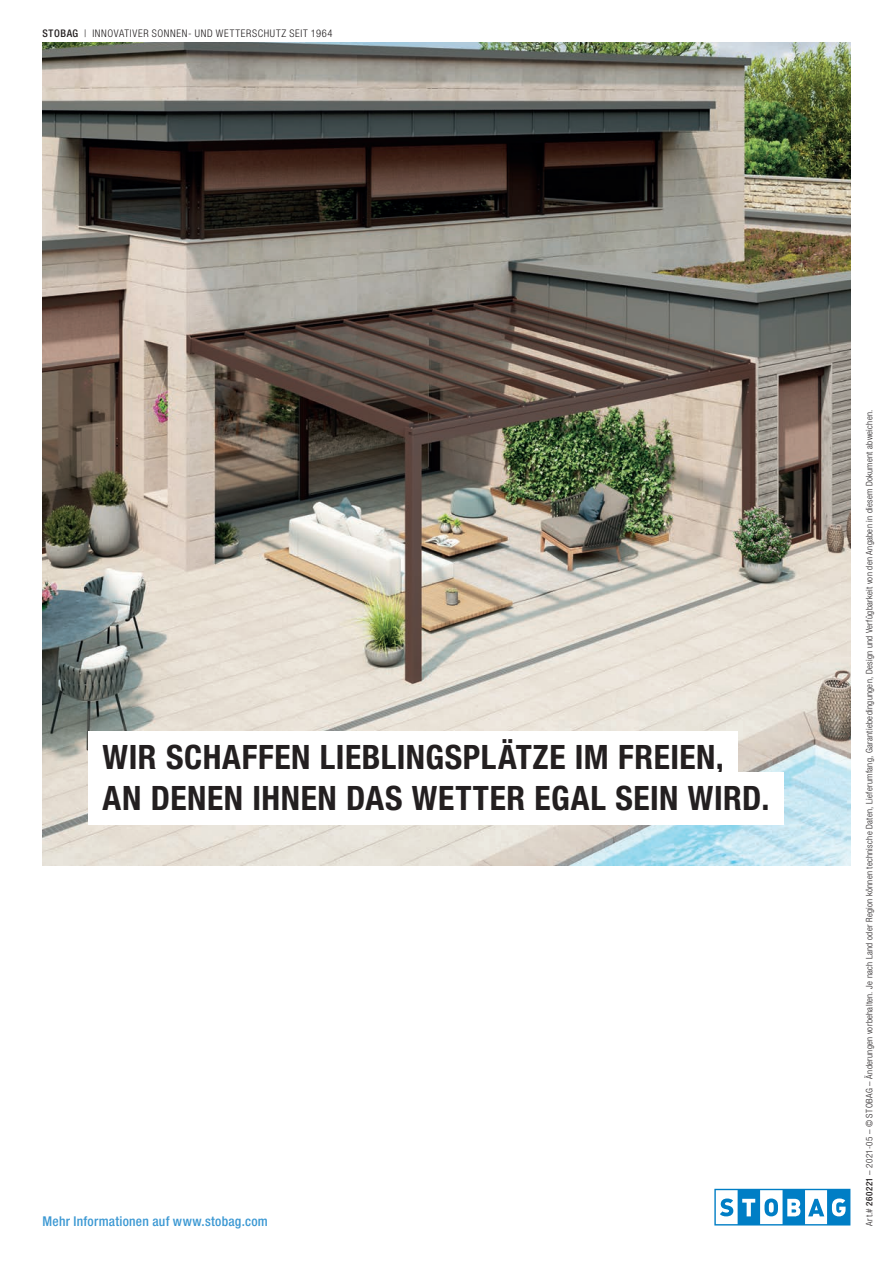
<style>
.page{position:relative;width:893px;height:1263px;background:#fff}
.page>*{position:absolute;margin:0;border:0;box-sizing:border-box;transform-origin:0 0}
.t1{font:700 condensed 33.6px/41.1px "Helvetica Neue LT Pro";letter-spacing:.015em;color:#231f20}
.t2{font:500 condensed 13.5px "Helvetica Neue LT Pro";letter-spacing:.02em;color:#3b98d3}
.t3{font:300 condensed 10.5px "Helvetica Neue LT Pro";letter-spacing:.065em;color:#231f20}
.t4{font:300 condensed 9px "Helvetica Neue LT Pro";letter-spacing:.035em;color:#231f20}
.s1{font-weight:500}
</style>
<div class="page">
<svg style="left:714px;top:1189px;width:136px;height:36px"></svg>
<img style="left:43px;top:43px;width:807px;height:822px">
<div style="left:88px;top:731px;width:650px;height:52px;background:#fff"></div>
<div style="left:88px;top:772px;width:695px;height:52px;background:#fff"></div>
<p class="t3" style="left:43px;top:28px;width:291px"><span class="s1">STOBAG</span> | INNOVATIVER SONNEN- UND WETTERSCHUTZ SEIT 1964</p>
<h1 class="t1" style="left:103px;top:736px;width:668px">WIR SCHAFFEN LIEBLINGSPLÄTZE IM FREIEN,<br>AN DENEN IHNEN DAS WETTER EGAL SEIN WIRD.</h1>
<h2 class="t2" style="left:43px;top:1213px;width:227px">Mehr Informationen auf www.stobag.com</h2>
<p class="t4" style="left:864px;top:1225px;width:817px;rotate:-90deg">Art.# <span class="s1">260221</span> – 2021-05 – © STOBAG – Änderungen vorbehalten. Je nach Land oder Region können technische Daten, Lieferumfang, Garantiebedingungen, Design und Verfügbarkeit von den Angaben in diesem Dokument abweichen.</p>
</div>
